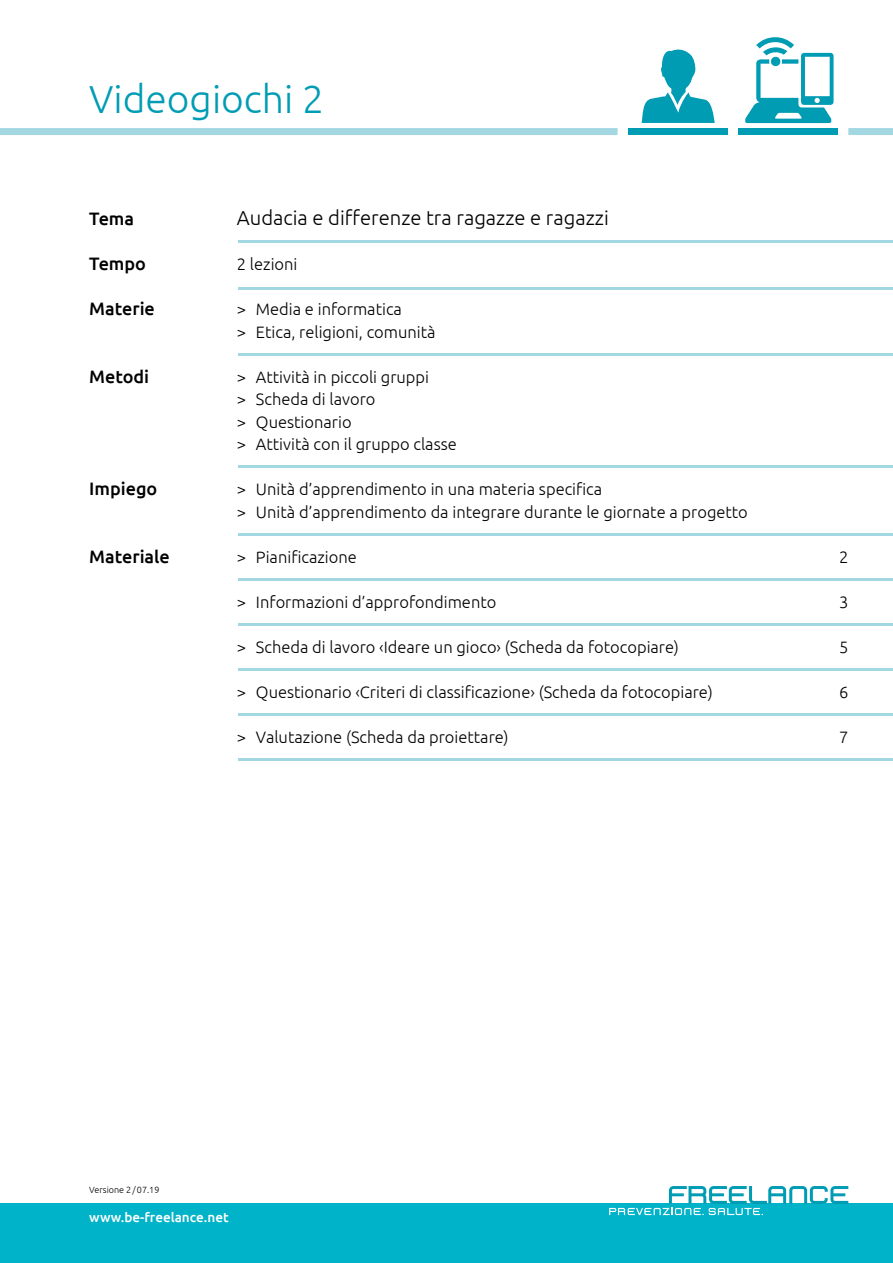
<style>
.page{position:relative;width:893px;height:1263px;background:#fff}
.page>*{position:absolute;margin:0;border:0;box-sizing:border-box;transform-origin:0 0}
.t1{font:300 39px "Ubuntu";color:#009cb4}
.t2{font:300 20.25px "Ubuntu";color:#000}
.t3{font:500 18px "Ubuntu";color:#000}
.t4{font:300 16.5px/22.5px "Ubuntu";color:#000}
.t5{font:500 13.5px "Ubuntu";color:#fff}
.t6{font:300 9px "Ubuntu";color:#000}
</style>
<div class="page">
<svg style="left:848px;top:128px;width:45px;height:7px"></svg>
<div style="left:0;top:1204px;width:893px;height:59px;background:#00b3c8"></div>
<div style="left:738px;top:128px;width:100px;height:7px;background:#009cb4"></div>
<svg style="left:745px;top:37px;width:88px;height:86px"></svg>
<hr style="left:238px;top:353px;width:655px;height:2px;background:#a3d8e2">
<hr style="left:238px;top:288px;width:655px;height:2px;background:#a3d8e2">
<hr style="left:238px;top:240px;width:655px;height:2px;background:#a3d8e2">
<hr style="left:238px;top:466px;width:655px;height:2px;background:#a3d8e2">
<hr style="left:238px;top:533px;width:655px;height:2px;background:#a3d8e2">
<hr style="left:238px;top:578px;width:655px;height:2px;background:#a3d8e2">
<hr style="left:238px;top:623px;width:655px;height:2px;background:#a3d8e2">
<hr style="left:238px;top:668px;width:655px;height:2px;background:#a3d8e2">
<hr style="left:238px;top:713px;width:655px;height:2px;background:#a3d8e2">
<hr style="left:238px;top:758px;width:655px;height:2px;background:#a3d8e2">
<div style="left:628px;top:128px;width:100px;height:7px;background:#009cb4"></div>
<svg style="left:642px;top:49px;width:73px;height:74px"></svg>
<div style="left:0;top:128px;width:618px;height:7px;background:#a3d8e2"></div>
<svg style="left:609px;top:1186px;width:239px;height:29px"></svg>
<h1 class="t1" style="left:89px;top:75px;width:236px">Videogiochi 2</h1>
<p class="t3" style="left:89px;top:207px;width:46px">Tema</p>
<p class="t3" style="left:89px;top:252px;width:58px">Tempo</p>
<p class="t3" style="left:89px;top:297px;width:67px">Materie</p>
<p class="t3" style="left:89px;top:365px;width:61px">Metodi</p>
<p class="t3" style="left:89px;top:477px;width:70px">Impiego</p>
<p class="t3" style="left:89px;top:545px;width:82px">Materiale</p>
<p class="t2" style="left:237px;top:206px;width:374px">Audacia e differenze tra ragazze e ragazzi</p>
<p class="t4" style="left:237px;top:252px;width:62px">2 lezioni</p>
<p class="t4" style="left:237px;top:297px;width:200px">&gt; Media e informatica<br>&gt; Etica, religioni, comunità</p>
<p class="t4" style="left:237px;top:365px;width:221px">&gt; Attività in piccoli gruppi<br>&gt; Scheda di lavoro<br>&gt; Questionario<br>&gt; Attività con il gruppo classe</p>
<p class="t4" style="left:237px;top:477px;width:513px">&gt; Unità d’apprendimento in una materia specifica<br>&gt; Unità d’apprendimento da integrare durante le giornate a progetto</p>
<p class="t4" style="left:237px;top:545px;width:122px">&gt; Pianificazione</p>
<p class="t4" style="left:839px;top:545px;width:11px">2</p>
<p class="t4" style="left:237px;top:590px;width:261px">&gt; Informazioni d’approfondimento</p>
<p class="t4" style="left:839px;top:590px;width:11px">3</p>
<p class="t4" style="left:237px;top:635px;width:444px">&gt; Scheda di lavoro ‹Ideare un gioco› (Scheda da fotocopiare)</p>
<p class="t4" style="left:839px;top:635px;width:11px">5</p>
<p class="t4" style="left:237px;top:680px;width:477px">&gt; Questionario ‹Criteri di classificazione› (Scheda da fotocopiare)</p>
<p class="t4" style="left:839px;top:680px;width:11px">6</p>
<p class="t4" style="left:237px;top:725px;width:273px">&gt; Valutazione (Scheda da proiettare)</p>
<p class="t4" style="left:839px;top:725px;width:11px">7</p>
<p class="t6" style="left:89px;top:1184px;width:72px">Versione 2/07.19</p>
<p class="t5" style="left:89px;top:1209px;width:141px">www.be-freelance.net</p>
</div>
